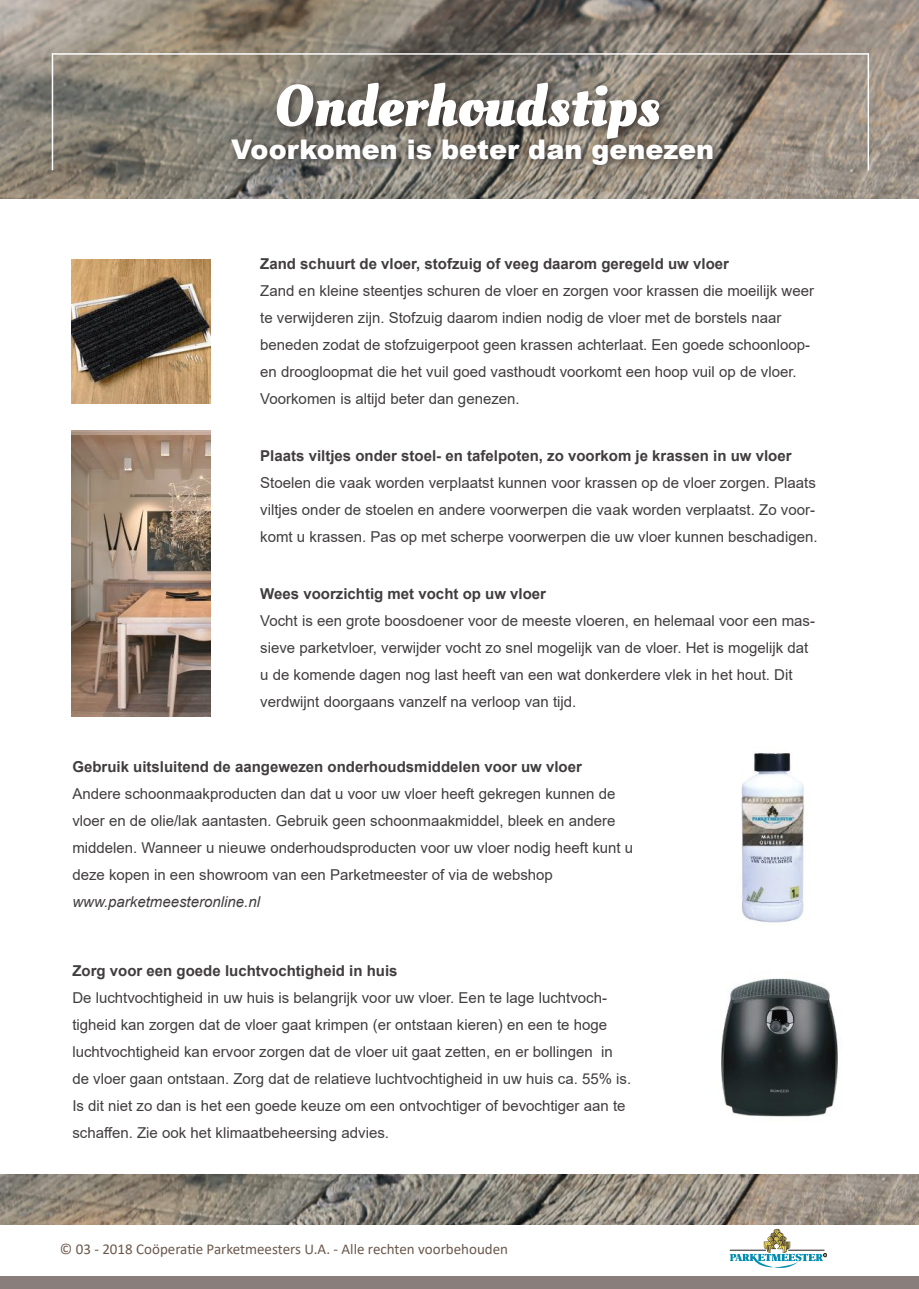
<style>
.page{position:relative;width:919px;height:1289px;background:#fff}
.page>*{position:absolute;margin:0;border:0;box-sizing:border-box;transform-origin:0 0}
.t1{font:700 58.5px "Oleo Script";color:#fff}
.t2{font:900 27px "Arial";color:#fff}
.t3{font:15px/27px "Arial";color:#413d3e}
.t4{font:700 15px "Arial";color:#413d3e}
.t5{font:15px "Calibri";color:#6b584c}
.t6{font:italic 15px "Arial";color:#413d3e}
</style>
<div class="page">
<img style="left:72px;top:430px;width:138px;height:286px">
<img style="left:72px;top:259px;width:138px;height:144px">
<img style="left:741px;top:753px;width:64px;height:172px">
<img style="left:721px;top:978px;width:117px;height:139px">
<img style="left:0;top:1174px;width:918px;height:50px">
<div style="left:0;top:1275px;width:918px;height:13px;background:#8a7e7d"></div>
<svg style="left:729px;top:1228px;width:97px;height:39px"></svg>
<img style="left:0;top:0;width:918px;height:198px">
<hr style="left:52px;top:53px;width:1px;height:117px;background:#fff">
<hr style="left:867px;top:53px;width:2px;height:117px;background:#fff">
<hr style="left:52px;top:53px;width:816px;height:2px;background:#fff">
<div style="left:271px;top:78px;width:399px;height:72px;background:#241f1f;opacity:.75"></div>
<div style="left:227px;top:134px;width:496px;height:42px;background:#241f1f;opacity:.75"></div>
<h1 class="t1" style="left:274px;top:71px;width:387px">Onderhoudstips</h1>
<h2 class="t2" style="left:231px;top:129px;width:484px">Voorkomen is beter dan genezen</h2>
<p class="t4" style="left:260px;top:253px;width:470px">Zand schuurt de vloer, stofzuig of veeg daarom geregeld uw vloer</p>
<p class="t3" style="left:260px;top:277px;width:555px">Zand en kleine steentjes schuren de vloer en zorgen voor krassen die moeilijk weer te verwijderen zijn. Stofzuig daarom indien nodig de vloer met de borstels naar beneden zodat de stofzuigerpoot geen krassen achterlaat. Een goede schoonloop&shy;en droogloopmat die het vuil goed vasthoudt voorkomt een hoop vuil op de vloer.<br>Voorkomen is altijd beter dan genezen.</p>
<p class="t4" style="left:260px;top:445px;width:533px">Plaats viltjes onder stoel- en tafelpoten, zo voorkom je krassen in uw vloer</p>
<p class="t3" style="left:260px;top:469px;width:558px">Stoelen die vaak worden verplaatst kunnen voor krassen op de vloer zorgen. Plaats viltjes onder de stoelen en andere voorwerpen die vaak worden verplaatst. Zo voor&shy;komt u krassen. Pas op met scherpe voorwerpen die uw vloer kunnen beschadigen.</p>
<p class="t4" style="left:260px;top:583px;width:287px">Wees voorzichtig met vocht op uw vloer</p>
<p class="t3" style="left:260px;top:607px;width:556px">Vocht is een grote boosdoener voor de meeste vloeren, en helemaal voor een mas&shy;sieve parketvloer, verwijder vocht zo snel mogelijk van de vloer. Het is mogelijk dat u de komende dagen nog last heeft van een wat donkerdere vlek in het hout. Dit verdwijnt doorgaans vanzelf na verloop van tijd.</p>
<p class="t4" style="left:72px;top:756px;width:511px">Gebruik uitsluitend de aangewezen onderhoudsmiddelen voor uw vloer</p>
<p class="t3" style="left:72px;top:779px;width:562px">Andere schoonmaakproducten dan dat u voor uw vloer heeft gekregen kunnen de vloer en de olie/lak aantasten. Gebruik geen schoonmaakmiddel, bleek en andere middelen. Wanneer u nieuwe onderhoudsproducten voor uw vloer nodig heeft kunt u deze kopen in een showroom van een Parketmeester of via de webshop</p>
<p class="t6" style="left:72px;top:891px;width:189px">www.parketmeesteronline.nl</p>
<p class="t4" style="left:72px;top:960px;width:327px">Zorg voor een goede luchtvochtigheid in huis</p>
<p class="t3" style="left:72px;top:983px;width:560px">De luchtvochtigheid in uw huis is belangrijk voor uw vloer. Een te lage luchtvoch&shy;tigheid kan zorgen dat de vloer gaat krimpen (er ontstaan kieren) en een te hoge luchtvochtigheid kan ervoor zorgen dat de vloer uit gaat zetten, en er bollingen in de vloer gaan ontstaan. Zorg dat de relatieve luchtvochtigheid in uw huis ca. 55% is.<br>Is dit niet zo dan is het een goede keuze om een ontvochtiger of bevochtiger aan te schaffen. Zie ook het klimaatbeheersing advies.</p>
<p class="t5" style="left:60px;top:1238px;width:450px">© 03 - 2018 Coöperatie Parketmeesters U.A. - Alle rechten voorbehouden</p>
</div>
